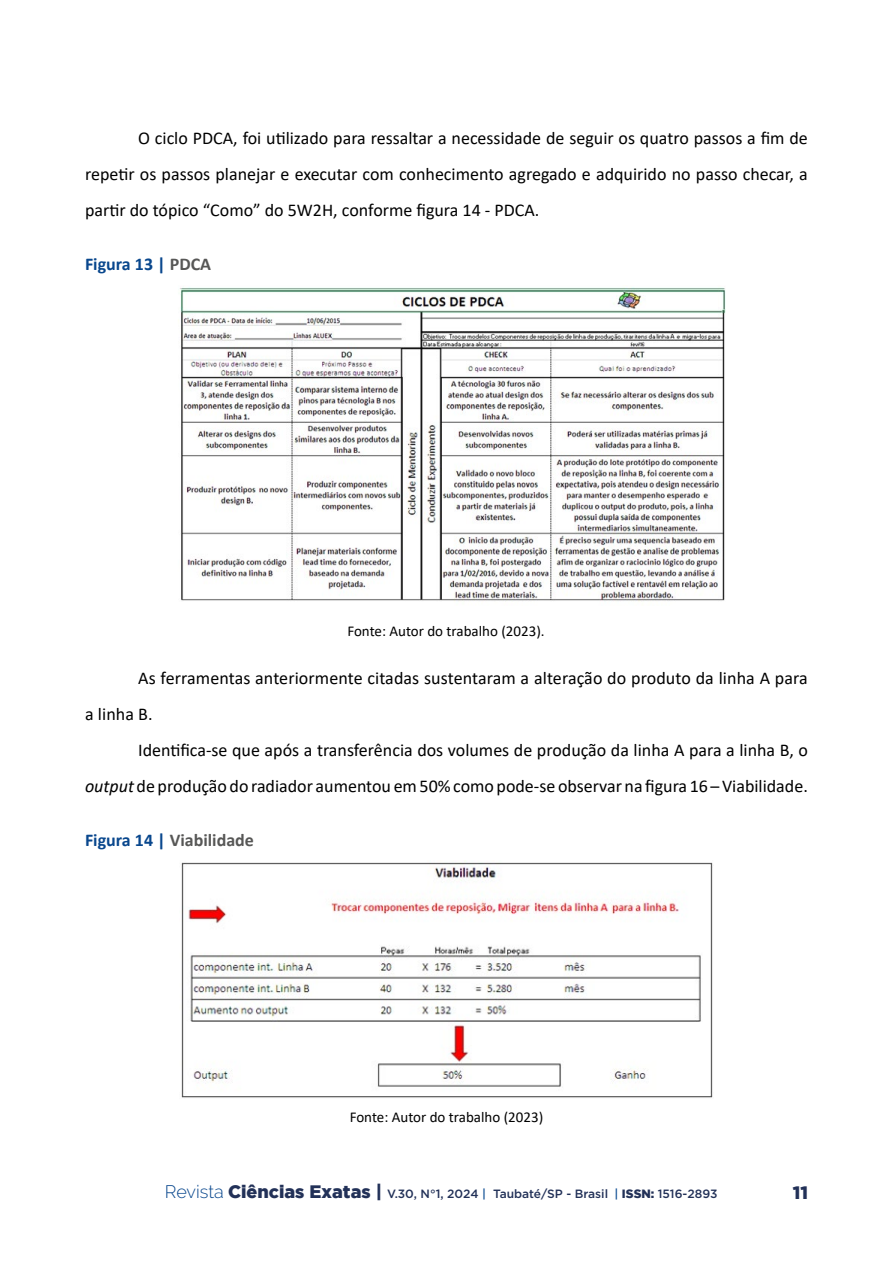
<style>
.page{position:relative;width:893px;height:1263px;background:#fff}
.page>*{position:absolute;margin:0;border:0;box-sizing:border-box;transform-origin:0 0}
.t1{font:18px/36px "Calibri";color:#000;text-align:justify}
.t2{font:700 18px "Calibri";color:#575756}
.t3{font:700 18px "Calibri";color:#09478d}
.t4{font:900 18px "Gotham";color:#223158}
.t5{font:15px "Calibri";color:#000}
.t6{font:500 12px "Gotham";color:#223158}
.s1{color:#575756}
.s2{font-style:italic}
.s3{color:#09478d}
.s4{font-family:"Raleway";font-weight:300;font-size:18px;color:#09478d}
.s5{font-weight:900;font-size:18px}
.s6{color:#104f94}
.s7{font-weight:900}
</style>
<div class="page">
<img style="left:180px;top:287px;width:545px;height:315px">
<img style="left:181px;top:860px;width:532px;height:238px">
<p class="t1" style="left:85px;top:120px;width:724px;text-indent:53px">O ciclo PDCA, foi utilizado para ressaltar a necessidade de seguir os quatro passos a fim de repetir os passos planejar e executar com conhecimento agregado e adquirido no passo checar, a partir do tópico “Como” do 5W2H, conforme figura 14 - PDCA.</p>
<p class="t3" style="left:85px;top:251px;width:128px">Figura 13 | <span class="s1">PDCA</span></p>
<p class="t5" style="left:347px;top:620px;width:199px">Fonte: Autor do trabalho (2023).</p>
<p class="t1" style="left:85px;top:660px;width:724px;text-indent:53px">As ferramentas anteriormente citadas sustentaram a alteração do produto da linha A para a linha B.</p>
<p class="t1" style="left:85px;top:732px;width:724px;text-align:right">Identifica-se que após a transferência dos volumes de produção da linha A para a linha B, o <span class="s2">output</span> de produção do radiador aumentou em 50% como pode-se observar na figura 16 – Viabilidade.</p>
<p class="t2" style="left:85px;top:827px;width:170px"><span class="s3">Figura 14 |</span> Viabilidade</p>
<p class="t5" style="left:350px;top:1106px;width:195px">Fonte: Autor do trabalho (2023)</p>
<p class="t6" style="left:165px;top:1186px;width:554px"><span class="s4">Revista</span> <span class="s5">Ciências Exatas |</span> V.30, N°1, 2024 <span class="s6">|</span> Taubaté/SP - Brasil <span class="s6">|</span> <span class="s7">ISSN:</span> 1516-2893</p>
<p class="t4" style="left:793px;top:1182px;width:17px">11</p>
</div>
